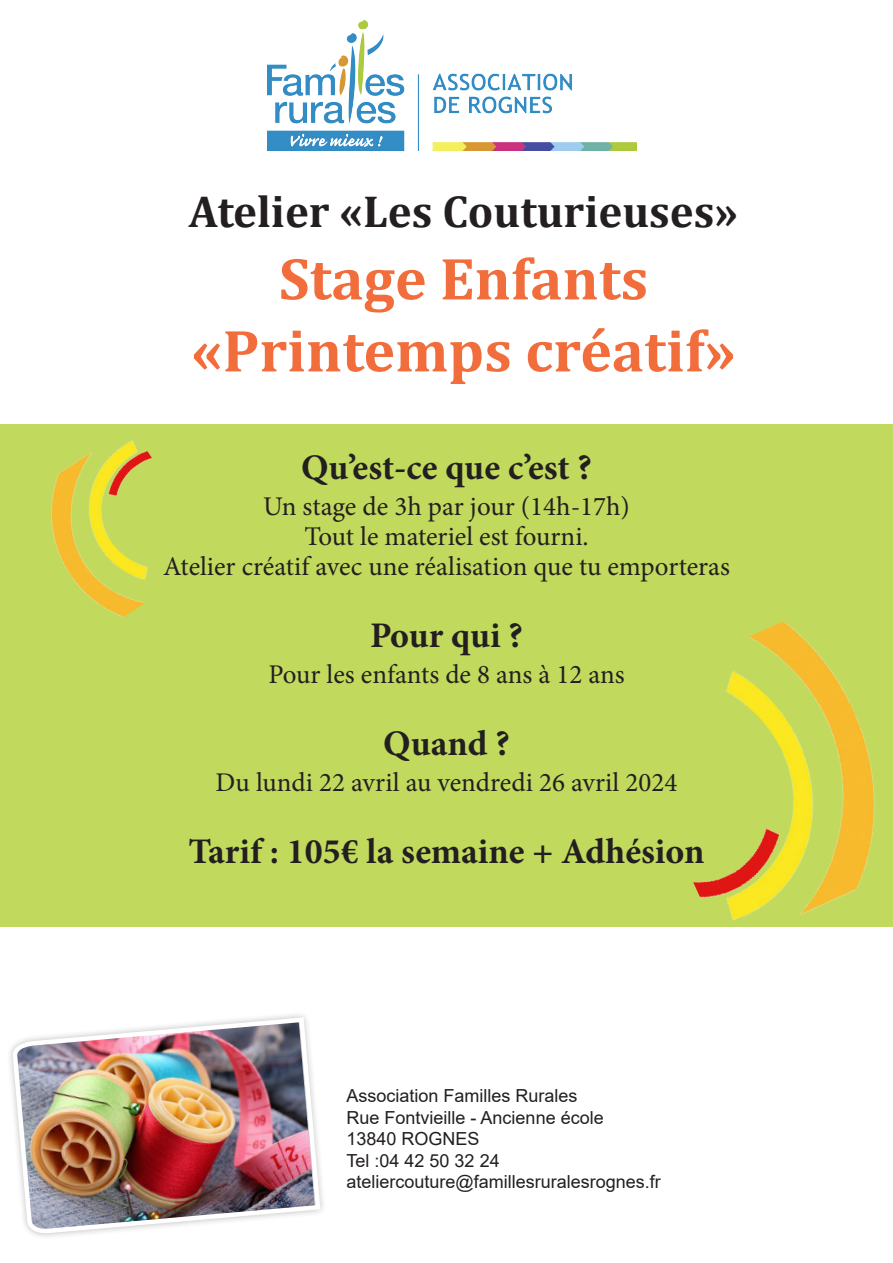
<style>
.page{position:relative;width:893px;height:1263px;background:#fff}
.page>*{position:absolute;margin:0;border:0;box-sizing:border-box;transform-origin:0 0}
.t1{font:700 60px "Cambria";color:#f26d3c}
.t2{font:700 45px "Cambria";color:#231f20}
.t3{font:700 36px "Minion Pro";color:#231f20}
.t4{font:27px "Minion Pro";color:#231f20}
.t5{font:18px "Arial";color:#231f20}
</style>
<div class="page">
<img style="left:268px;top:20px;width:368px;height:130px">
<div style="left:0;top:424px;width:893px;height:503px;background:#c1d95d"></div>
<img style="left:14px;top:1015px;width:309px;height:217px">
<img style="left:693px;top:621px;width:182px;height:300px">
<img style="left:51px;top:440px;width:165px;height:177px">
<p class="t2" style="left:189px;top:180px;width:550px">Atelier «Les Couturieuses»</p>
<p class="t1" style="left:279px;top:237px;width:371px">Stage Enfants</p>
<p class="t1" style="left:191px;top:309px;width:546px">«Printemps créatif»</p>
<p class="t3" style="left:301px;top:442px;width:292px">Qu’est-ce que c’est ?</p>
<p class="t4" style="left:263px;top:488px;width:368px">Un stage de 3h par jour (14h-17h)</p>
<p class="t4" style="left:304px;top:518px;width:286px">Tout le materiel est fourni.</p>
<p class="t4" style="left:163px;top:548px;width:568px">Atelier créatif avec une réalisation que tu emporteras</p>
<p class="t3" style="left:370px;top:610px;width:154px">Pour qui ?</p>
<p class="t4" style="left:268px;top:656px;width:358px">Pour les enfants de 8 ans à 12 ans</p>
<p class="t3" style="left:383px;top:718px;width:128px">Quand ?</p>
<p class="t4" style="left:216px;top:764px;width:463px">Du lundi 22 avril au vendredi 26 avril 2024</p>
<p class="t3" style="left:188px;top:826px;width:518px">Tarif : 105€ la semaine + Adhésion</p>
<p class="t5" style="left:347px;top:1083px;width:233px">Association Familles Rurales</p>
<p class="t5" style="left:347px;top:1105px;width:259px">Rue Fontvieille - Ancienne école</p>
<p class="t5" style="left:347px;top:1126px;width:135px">13840 ROGNES</p>
<p class="t5" style="left:347px;top:1148px;width:155px">Tel :04 42 50 32 24</p>
<p class="t5" style="left:347px;top:1170px;width:316px">ateliercouture@famillesruralesrognes.fr</p>
</div>
